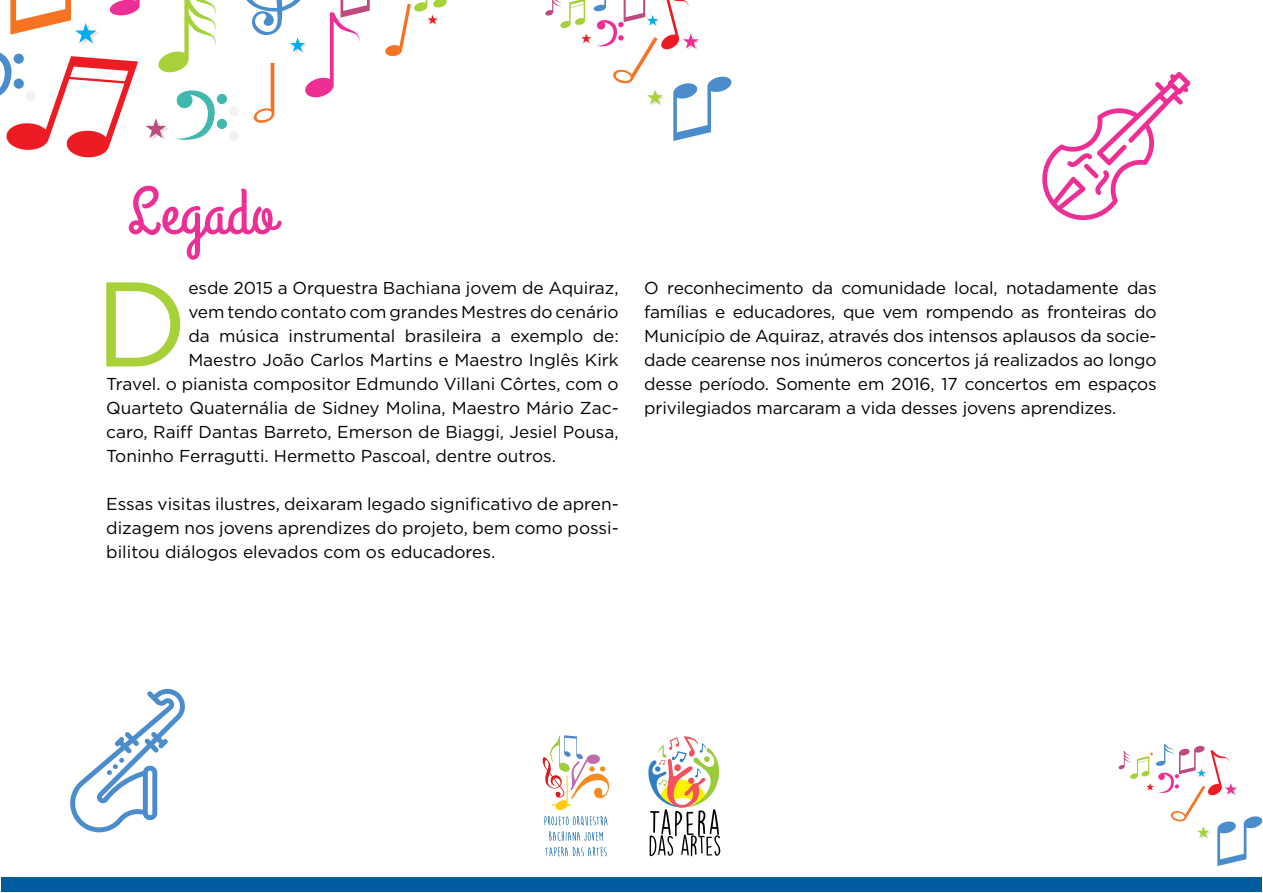
<style>
.page{position:relative;width:1263px;height:893px;background:#fff}
.page>*{position:absolute;margin:0;border:0;box-sizing:border-box;transform-origin:0 0}
.t1{font:120.15px "Gotham";color:#a6d138}
.t2{font:66px "Grand Hotel";color:#ed2e94}
.t3{font:17.25px/24px "Gotham";color:#000;text-align:justify}
</style>
<div class="page">
<div style="left:229px;top:106px;width:10px;height:10px;background:#f2f2f2;border-radius:50%"></div>
<div style="left:229px;top:131px;width:10px;height:10px;background:#f2f2f2;border-radius:50%"></div>
<div style="left:217px;top:94px;width:10px;height:10px;background:#40b8ad;border-radius:50%"></div>
<div style="left:217px;top:119px;width:10px;height:10px;background:#40b8ad;border-radius:50%"></div>
<svg style="left:247px;top:1px;width:200px;height:122px"></svg>
<svg style="left:545px;top:1px;width:186px;height:140px"></svg>
<svg style="left:1px;top:1px;width:220px;height:157px"></svg>
<svg style="left:1118px;top:744px;width:144px;height:122px"></svg>
<svg style="left:1042px;top:72px;width:148px;height:148px"></svg>
<svg style="left:70px;top:688px;width:115px;height:144px"></svg>
<div style="left:2px;top:877px;width:1260px;height:15px;background:#005c9e"></div>
<svg style="left:648px;top:736px;width:73px;height:120px"></svg>
<svg style="left:543px;top:735px;width:66px;height:75px"></svg>
<svg style="left:545px;top:847px;width:62px;height:9px"></svg>
<svg style="left:549px;top:831px;width:54px;height:10px"></svg>
<svg style="left:544px;top:816px;width:63px;height:9px"></svg>
<h2 class="t2" style="left:128px;top:170px;width:149px">Legado</h2>
<h1 class="t1" style="left:94px;top:247px;width:95px">D</h1>
<p class="t3" style="left:188px;top:276px;width:432px">esde 2015 a Orquestra Bachiana jovem de Aquiraz,</p>
<p class="t3" style="left:188px;top:300px;width:432px">vem tendo contato com grandes Mestres do cenário</p>
<p class="t3" style="left:188px;top:324px;width:432px">da música instrumental brasileira a exemplo de:</p>
<p class="t3" style="left:188px;top:348px;width:432px">Maestro João Carlos Martins e Maestro Inglês Kirk</p>
<p class="t3" style="left:106px;top:372px;width:514px">Travel. o pianista compositor Edmundo Villani Côrtes, com o</p>
<p class="t3" style="left:106px;top:396px;width:514px">Quarteto Quaternália de Sidney Molina, Maestro Mário Zac-</p>
<p class="t3" style="left:106px;top:420px;width:514px">caro, Raiff Dantas Barreto, Emerson de Biaggi, Jesiel Pousa,</p>
<p class="t3" style="left:106px;top:444px;width:451px">Toninho Ferragutti. Hermetto Pascoal, dentre outros.</p>
<p class="t3" style="left:106px;top:492px;width:514px">Essas visitas ilustres, deixaram legado significativo de apren&shy;dizagem nos jovens aprendizes do projeto, bem como possi&shy;bilitou diálogos elevados com os educadores.</p>
<p class="t3" style="left:644px;top:276px;width:514px">O reconhecimento da comunidade local, notadamente das famílias e educadores, que vem rompendo as fronteiras do Município de Aquiraz, através dos intensos aplausos da socie&shy;dade cearense nos inúmeros concertos já realizados ao longo desse período. Somente em 2016, 17 concertos em espaços privilegiados marcaram a vida desses jovens aprendizes.</p>
</div>
